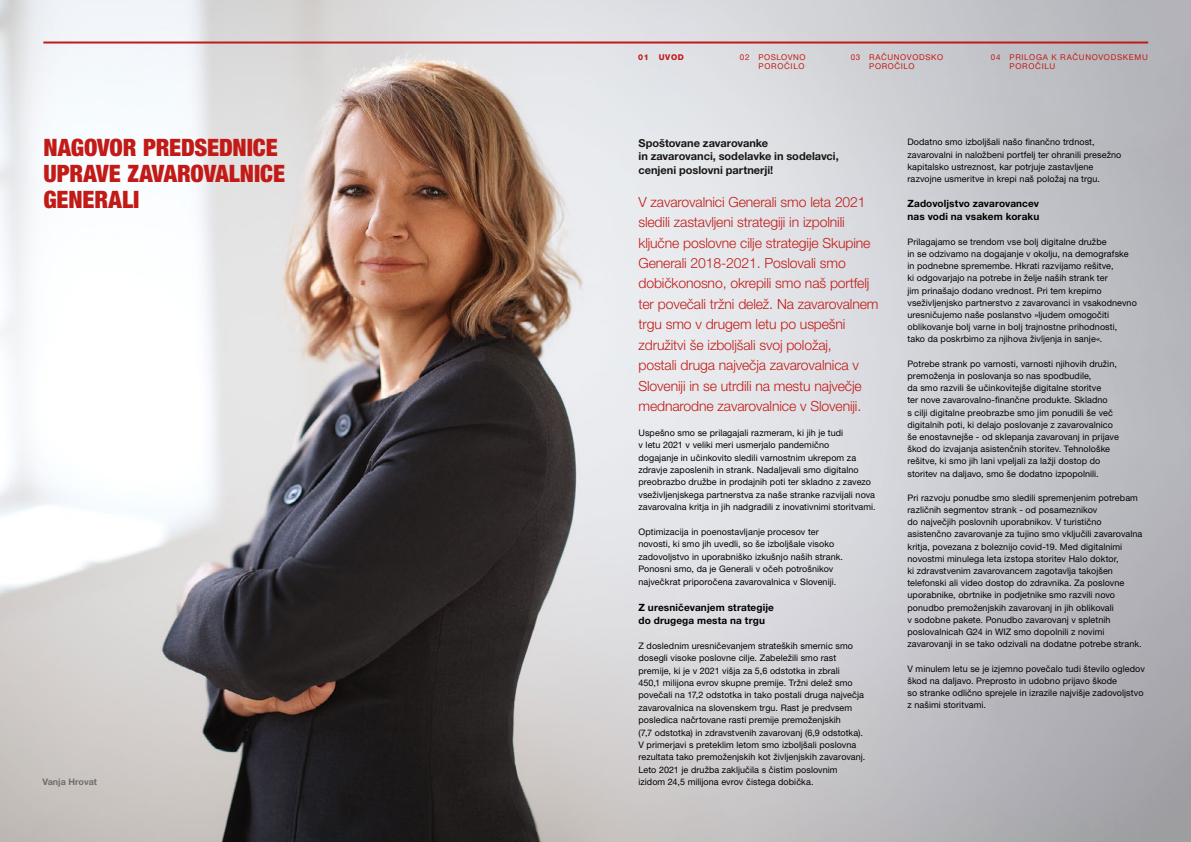
<style>
.page{position:relative;width:1191px;height:842px;background:#fff}
.page>*{position:absolute;margin:0;border:0;box-sizing:border-box;transform-origin:0 0}
.t1{font:900 condensed 24px/26px "Helvetica Neue LT Pro";letter-spacing:-.005em;color:#c21b17}
.t2{font:300 14px/20.4px "Helvetica Neue LT Pro";letter-spacing:-.01em;color:#c21b17}
.t3{font:700 11px/13.6px "Helvetica Neue LT Pro";color:#181716}
.t4{font:700 10px/13.4px "Helvetica Neue LT Pro";letter-spacing:.015em;color:#000}
.t5{font:9px/12.2px "Helvetica Neue LT Pro";letter-spacing:.01em;color:#000}
.t6{font:700 9px "Helvetica Neue LT Pro";color:#6e6e6e}
.t7{font:8px/9.6px "Helvetica Neue LT Pro";letter-spacing:.075em;color:#c21b17}
.t8{font:800 8px "Helvetica Neue LT Pro";letter-spacing:.075em;color:#c21b17}
</style>
<div class="page">
<img style="left:0;top:0;width:1191px;height:842px">
<hr style="left:43px;top:42px;width:1105px;height:2px;background:#c21b17">
<h1 class="t1" style="left:43px;top:134px;width:243px">NAGOVOR PREDSEDNICE<br>UPRAVE ZAVAROVALNICE<br>GENERALI</h1>
<p class="t6" style="left:43px;top:776px;width:56px">Vanja Hrovat</p>
<p class="t8" style="left:638px;top:52px;width:47px">01 UVOD</p>
<p class="t7" style="left:869px;top:52px;width:75px;text-indent:-19px">03 RAČUNOVODSKO<br>POROČILO</p>
<p class="t7" style="left:740px;top:52px;width:67px;text-align:right">02 POSLOVNO<br>POROČILO</p>
<p class="t7" style="left:1009px;top:52px;width:140px;text-indent:-19px">04 PRILOGA K RAČUNOVODSKEMU<br>POROČILU</p>
<p class="t3" style="left:638px;top:136px;width:202px">Spoštovane zavarovanke<br>in zavarovanci, sodelavke in sodelavci, cenjeni poslovni partnerji!</p>
<p class="t2" style="left:638px;top:191px;width:241px">V zavarovalnici Generali smo leta 2021 sledili zastavljeni strategiji in izpolnili ključne poslovne cilje strategije Skupine Generali 2018-2021. Poslovali smo dobičkonosno, okrepili smo naš portfelj ter povečali tržni delež. Na zavarovalnem trgu smo v drugem letu po uspešni združitvi še izboljšali svoj položaj,<br>postali druga največja zavarovalnica v Sloveniji in se utrdili na mestu največje mednarodne zavarovalnice v Sloveniji.</p>
<p class="t5" style="left:638px;top:426px;width:239px">Uspešno smo se prilagajali razmeram, ki jih je tudi<br>v letu 2021 v veliki meri usmerjalo pandemično<br>dogajanje in učinkovito sledili varnostnim ukrepom za zdravje zaposlenih in strank. Nadaljevali smo digitalno preobrazbo družbe in prodajnih poti ter skladno z zavezo vseživljenjskega partnerstva za naše stranke razvijali nova zavarovalna kritja in jih nadgradili z inovativnimi storitvami.</p>
<p class="t5" style="left:638px;top:525px;width:206px">Optimizacija in poenostavljanje procesov ter novosti, ki smo jih uvedli, so še izboljšale visoko zadovoljstvo in uporabniško izkušnjo naših strank.<br>Ponosni smo, da je Generali v očeh potrošnikov največkrat priporočena zavarovalnica v Sloveniji.</p>
<p class="t4" style="left:638px;top:600px;width:137px">Z uresničevanjem strategije do drugega mesta na trgu</p>
<p class="t5" style="left:638px;top:639px;width:228px">Z doslednim uresničevanjem strateških smernic smo dosegli visoke poslovne cilje. Zabeležili smo rast premije, ki je v 2021 višja za 5,6 odstotka in zbrali<br>450,1 milijona evrov skupne premije. Tržni delež smo povečali na 17,2 odstotka in tako postali druga največja zavarovalnica na slovenskem trgu. Rast je predvsem posledica načrtovane rasti premije premoženjskih<br>(7,7 odstotka) in zdravstvenih zavarovanj (6,9 odstotka).<br>V primerjavi s preteklim letom smo izboljšali poslovna rezultata tako premoženjskih kot življenjskih zavarovanj.<br>Leto 2021 je družba zaključila s čistim poslovnim izidom 24,5 milijona evrov čistega dobička.</p>
<p class="t5" style="left:907px;top:136px;width:215px">Dodatno smo izboljšali našo finančno trdnost, zavarovalni in naložbeni portfelj ter ohranili presežno kapitalsko ustreznost, kar potrjuje zastavljene razvojne usmeritve in krepi naš položaj na trgu.</p>
<p class="t4" style="left:907px;top:197px;width:133px">Zadovoljstvo zavarovancev nas vodi na vsakem koraku</p>
<p class="t5" style="left:907px;top:235px;width:231px">Prilagajamo se trendom vse bolj digitalne družbe<br>in se odzivamo na dogajanje v okolju, na demografske in podnebne spremembe. Hkrati razvijamo rešitve,<br>ki odgovarjajo na potrebe in želje naših strank ter<br>jim prinašajo dodano vrednost. Pri tem krepimo vseživljenjsko partnerstvo z zavarovanci in vsakodnevno uresničujemo naše poslanstvo »ljudem omogočiti oblikovanje bolj varne in bolj trajnostne prihodnosti, tako da poskrbimo za njihova življenja in sanje«.</p>
<p class="t5" style="left:907px;top:357px;width:213px">Potrebe strank po varnosti, varnosti njihovih družin, premoženja in poslovanja so nas spodbudile,<br>da smo razvili še učinkovitejše digitalne storitve<br>ter nove zavarovalno-finančne produkte. Skladno<br>s cilji digitalne preobrazbe smo jim ponudili še več digitalnih poti, ki delajo poslovanje z zavarovalnico še enostavnejše - od sklepanja zavarovanj in prijave škod do izvajanja asistenčnih storitev. Tehnološke rešitve, ki smo jih lani vpeljali za lažji dostop do storitev na daljavo, smo še dodatno izpopolnili.</p>
<p class="t5" style="left:907px;top:491px;width:236px">Pri razvoju ponudbe smo sledili spremenjenim potrebam različnih segmentov strank - od posameznikov<br>do največjih poslovnih uporabnikov. V turistično asistenčno zavarovanje za tujino smo vključili zavarovalna kritja, povezana z boleznijo covid-19. Med digitalnimi novostmi minulega leta izstopa storitev Halo doktor,<br>ki zdravstvenim zavarovancem zagotavlja takojšen telefonski ali video dostop do zdravnika. Za poslovne uporabnike, obrtnike in podjetnike smo razvili novo ponudbo premoženjskih zavarovanj in jih oblikovali<br>v sodobne pakete. Ponudbo zavarovanj v spletnih poslovalnicah G24 in WIZ smo dopolnili z novimi zavarovanji in se tako odzivali na dodatne potrebe strank.</p>
<p class="t5" style="left:907px;top:662px;width:239px">V minulem letu se je izjemno povečalo tudi število ogledov škod na daljavo. Preprosto in udobno prijavo škode<br>so stranke odlično sprejele in izrazile najvišje zadovoljstvo z našimi storitvami.</p>
</div>
